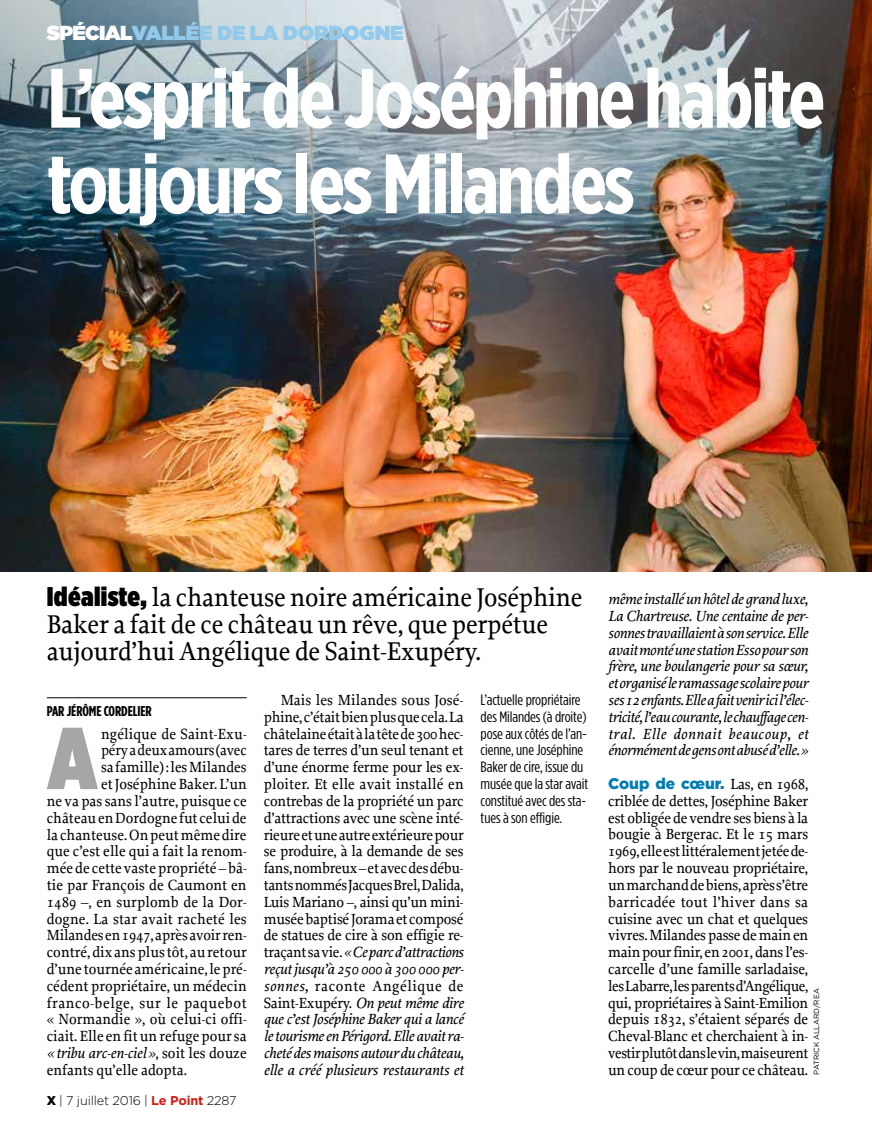
<style>
.page{position:relative;width:872px;height:1127px;background:#fff}
.page>*{position:absolute;margin:0;border:0;box-sizing:border-box;transform-origin:0 0}
.t1{font:900 87.45px "Gotham X Narrow";color:#a7a6a7}
.t2{font:700 84px/85.5px "Gotham X Narrow";letter-spacing:-.035em;color:#fff}
.t3{font:27px/27px "Proforma";letter-spacing:-.01em;color:#000;scale:.95 1}
.t4{font:900 20.25px "Gotham";letter-spacing:-.01em;color:#93caeb}
.t5{font:15.45px/16.8px "Proforma";color:#000;text-align:justify;scale:.95 1}
.t6{font:italic 15.45px/16.8px "Proforma";color:#000;text-align:justify;scale:.95 1}
.t7{font:15.45px "Proforma";color:#000;scale:.94 1}
.t8{font:15.45px "Proforma";letter-spacing:.04em;color:#000;scale:.95 1}
.t9{font:900 15.45px "Gotham";letter-spacing:-.005em;color:#007cb1}
.t10{font:15.45px "Proforma";color:#000;scale:.93 1}
.t11{font:15px/16.8px "Gotham Condensed";letter-spacing:-.005em;color:#000;scale:1.1 1}
.t12{font:700 14.25px "Gotham Condensed";letter-spacing:-.005em;color:#000;scale:1.1 1}
.t13{font:300 12.75px "Gotham";letter-spacing:-.01em;color:#000}
.t14{font:7.5px "Gotham";letter-spacing:-.01em;color:#000}
.s1{color:#fff}
.s2{font-family:"Gotham X Narrow";font-weight:900}
.s3{font-style:italic}
.s4{font-style:normal}
.s5{font-weight:900}
.s6{font-weight:700;color:#d21a13}
.s7{font-family:"Proforma";font-weight:400;color:#000}
</style>
<div class="page">
<img style="left:0;top:0;width:872px;height:572px">
<hr style="left:47px;top:697px;width:200px;height:1px;background:#000">
<h3 class="t4" style="left:47px;top:19px;width:358px"><span class="s1">SPÉCIAL</span>VALLÉE DE LA DORDOGNE</h3>
<h2 class="t2" style="left:47px;top:55px;width:780px">L’esprit de Joséphine habite toujours les Milandes</h2>
<h3 class="t3" style="left:47px;top:584px;width:565px"><span class="s2">Idéaliste,</span> la chanteuse noire américaine Joséphine<br>Baker a fait de ce château un rêve, que perpétue aujourd’hui Angélique de Saint-Exupéry.</h3>
<p class="t5" style="left:264px;top:691px;width:212px;text-indent:17px">Mais les Milandes sous José&shy;phine, c’était bien plus que cela. La châtelaine était à la tête de 300hec&shy;tares de terres d’un seul tenant et d’une énorme ferme pour les ex&shy;ploiter. Et elle avait installé en contrebas de la propriété un parc d’attractions avec une scène inté&shy;rieure et une autre extérieure pour se produire, à la demande de ses fans, nombreux – et avec des débu&shy;tants nommés Jacques Brel, Dalida, Luis Mariano –, ainsi qu’un mini&shy;musée baptisé Joramaet composé de statues de cire à son effigie re&shy;traçant sa vie. <span class="s3">«Ce parc d’attractions reçut jusqu’à 250 000 à 300 000 per&shy;sonnes,</span> raconte Angélique de Saint-Exupéry. <span class="s3">On peut même dire que c’est Joséphine Baker qui a lancé le tourisme en Périgord. Elle avait ra&shy;cheté des maisons autour du château, elle a créé plusieurs restaurants et</span></p>
<p class="t11" style="left:480px;top:691px;width:99px">L’actuelle propriétaire des Milandes (à droite) pose aux côtés de l’an&shy;cienne, une Joséphine<br>Baker de cire, issue du musée que la star avait constitué avec des sta&shy;tues à son effigie.</p>
<p class="t12" style="left:47px;top:703px;width:97px">PAR JÉRÔME CORDELIER</p>
<h1 class="t1" style="left:48px;top:703px;width:51px">A</h1>
<p class="t5" style="left:101px;top:725px;width:155px">ngélique de Saint-Exu-</p>
<p class="t10" style="left:101px;top:741px;width:158px">péry a deux amours (avec</p>
<p class="t7" style="left:101px;top:758px;width:156px">sa famille): les Milandes</p>
<p class="t5" style="left:101px;top:775px;width:155px">et Joséphine Baker. L’un</p>
<p class="t5" style="left:47px;top:792px;width:212px">ne va pas sans l’autre, puisque ce</p>
<p class="t5" style="left:47px;top:809px;width:212px">château en Dordogne fut celui de</p>
<p class="t5" style="left:47px;top:826px;width:212px">la chanteuse. On peut même dire</p>
<p class="t5" style="left:47px;top:843px;width:212px">que c’est elle qui a fait la renom-</p>
<p class="t5" style="left:47px;top:859px;width:212px">mée de cette vaste propriété – bâ-</p>
<p class="t5" style="left:47px;top:876px;width:212px">tie par François de Caumont en</p>
<p class="t5" style="left:47px;top:893px;width:212px">1489 –, en surplomb de la Dor-</p>
<p class="t5" style="left:47px;top:910px;width:212px">dogne. La star avait racheté les</p>
<p class="t7" style="left:47px;top:926px;width:214px">Milandes en 1947, après avoir ren-</p>
<p class="t5" style="left:47px;top:943px;width:212px">contré, dix ans plus tôt, au retour</p>
<p class="t5" style="left:47px;top:960px;width:212px">d’une tournée américaine, le pré-</p>
<p class="t5" style="left:47px;top:977px;width:212px">cédent propriétaire, un médecin</p>
<p class="t8" style="left:47px;top:993px;width:212px">franco-belge, sur le paquebot</p>
<p class="t5" style="left:47px;top:1011px;width:212px">« Normandie », où celui-ci offi-</p>
<p class="t5" style="left:47px;top:1027px;width:212px">ciait. Elle en fit un refuge pour sa</p>
<p class="t6" style="left:47px;top:1044px;width:212px">« tribu arc-en-ciel »<span class="s4">, soit les douze</span></p>
<p class="t5" style="left:47px;top:1061px;width:149px">enfants qu’elle adopta.</p>
<p class="t13" style="left:47px;top:1092px;width:191px"><span class="s5">X</span> | 7 juillet 2016 | <span class="s6">Le Point</span> 2287</p>
<p class="t6" style="left:608px;top:590px;width:212px">même installé un hôtel de grand luxe, La Chartreuse. Une centaine de per&shy;sonnes travaillaient à son service. Elle avait monté une station Esso pour son frère, une boulangerie pour sa sœur, et organisé le ramassage scolaire pour ses 12enfants. Elle a fait venir ici l’élec&shy;tricité, l’eau courante, le chauffage cen&shy;tral. Elle donnait beaucoup, et énormément de gens ont abusé d’elle.»</p>
<p class="t9" style="left:608px;top:773px;width:201px">Coup de cœur. <span class="s7">Las, en 1968,</span></p>
<p class="t5" style="left:608px;top:792px;width:212px">criblée de dettes, Joséphine Baker est obligée de vendre ses biens à la bougie à Bergerac. Et le 15 mars 1969, elle est littéralement jetée de&shy;hors par le nouveau propriétaire, un marchand de biens, après s’être barricadée tout l’hiver dans sa cuisine avec un chat et quelques vivres. Milandes passe de main en main pour finir, en 2001, dans l’es&shy;carcelle d’une famille sarladaise, les Labarre, les parents d’Angélique, qui, propriétaires à Saint-Emilion depuis 1832, s’étaient séparés de Cheval-Blanc et cherchaient à in&shy;vestir plutôt dans le vin, mais eurent un coup de cœur pour ce château.</p>
<p class="t14" style="left:812px;top:1075px;width:87px;rotate:-90deg">Patrick ALLARD/REA</p>
</div>
